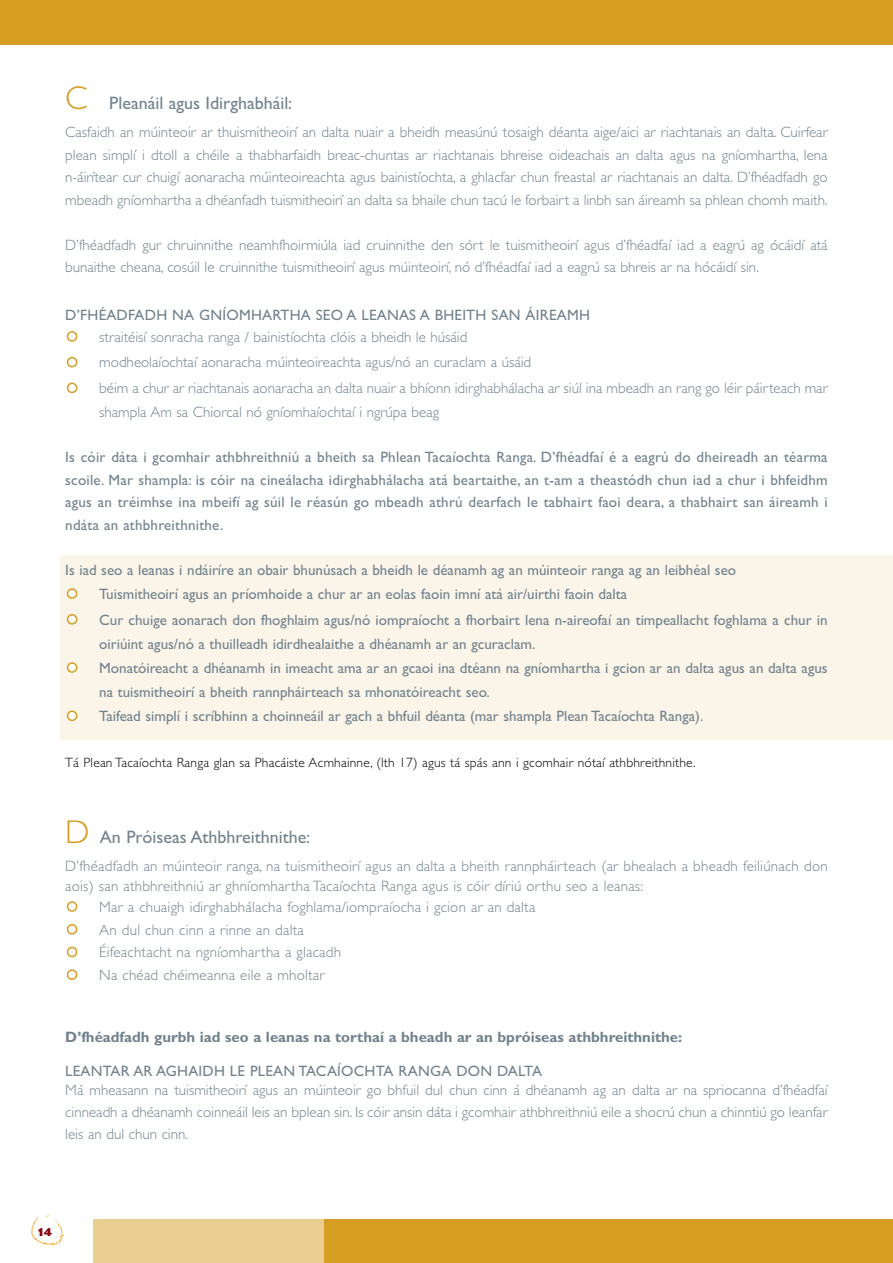
<style>
.page{position:relative;width:893px;height:1263px;background:#fff}
.page>*{position:absolute;margin:0;border:0;box-sizing:border-box;transform-origin:0 0}
.t1{font:18px "Gill Sans TT";color:#71828d}
.t2{font:15px/22.5px "Gill Sans Light TT";color:#71828d}
.t3{font:15px/24.2px "Gill Sans TT";color:#71828d}
.t4{font:700 15px "Gill Sans";color:#71828d}
.t5{font:13.5px "Gill Sans Light TT";letter-spacing:.015em;color:#000}
.t6{font:11.25px "Gill Sans Extra Bold Display";color:#8c0011}
.s1{font-family:"Gill Sans";font-weight:300;font-size:33px;color:#d69d23}
</style>
<div class="page">
<div style="left:60px;top:556px;width:832px;height:184px;background:#fbf5e9"></div>
<div style="left:94px;top:1219px;width:233px;height:44px;background:#eace91"></div>
<div style="left:0;top:0;width:893px;height:44px;background:#d69d23"></div>
<div style="left:324px;top:1219px;width:569px;height:44px;background:#d69d23"></div>
<svg style="left:31px;top:1215px;width:32px;height:30px"></svg>
<svg style="left:67px;top:969px;width:10px;height:11px"></svg>
<svg style="left:67px;top:947px;width:10px;height:10px"></svg>
<svg style="left:67px;top:924px;width:10px;height:10px"></svg>
<svg style="left:67px;top:901px;width:10px;height:11px"></svg>
<svg style="left:67px;top:710px;width:10px;height:11px"></svg>
<svg style="left:67px;top:662px;width:10px;height:11px"></svg>
<svg style="left:67px;top:614px;width:10px;height:11px"></svg>
<svg style="left:67px;top:588px;width:10px;height:11px"></svg>
<svg style="left:67px;top:382px;width:10px;height:11px"></svg>
<svg style="left:67px;top:357px;width:10px;height:10px"></svg>
<svg style="left:67px;top:331px;width:10px;height:11px"></svg>
<p class="t1" style="left:65px;top:93px;width:228px"><span class="s1">C</span> Pleanáil agus Idirghabháil:</p>
<p class="t2" style="left:65px;top:121px;width:764px;text-align:justify">Casfaidh an múinteoir ar thuismitheoirí an dalta nuair a bheidh measúnú tosaigh déanta aige/aici ar riachtanais an dalta. Cuirfear plean simplí i dtoll a chéile a thabharfaidh breac-chuntas ar riachtanais bhreise oideachais an dalta agus na gníomhartha, lena n-áirítear cur chuigí aonaracha múinteoireachta agus bainistíochta, a ghlacfar chun freastal ar riachtanais an dalta. D’fhéadfadh go mbeadh gníomhartha a dhéanfadh tuismitheoirí an dalta sa bhaile chun tacú le forbairt a linbh san áireamh sa phlean chomh maith.</p>
<p class="t2" style="left:65px;top:233px;width:764px">D’fhéadfadh gur chruinnithe neamhfhoirmiúla iad cruinnithe den sórt le tuismitheoirí agus d’fhéadfaí iad a eagrú ag ócáidí atá bunaithe cheana, cosúil le cruinnithe tuismitheoirí agus múinteoirí, nó d’fhéadfaí iad a eagrú sa bhreis ar na hócáidí sin.</p>
<p class="t3" style="left:65px;top:303px;width:526px">D’FHÉADFADH NA GNÍOMHARTHA SEO A LEANAS A BHEITH SAN ÁIREAMH</p>
<p class="t2" style="left:99px;top:324px;width:730px;line-height:25.7px">straitéisí sonracha ranga / bainistíochta clóis a bheidh le húsáid<br>modheolaíochtaí aonaracha múinteoireachta agus/nó an curaclam a úsáid<br>béim a chur ar riachtanais aonaracha an dalta nuair a bhíonn idirghabhálacha ar siúl ina mbeadh an rang go léir páirteach mar</p>
<p class="t2" style="left:99px;top:401px;width:341px">shampla Am sa Chiorcal nó gníomhaíochtaí i ngrúpa beag</p>
<p class="t3" style="left:65px;top:446px;width:764px;line-height:22.5px;text-align:justify">Is cóir dáta i gcomhair athbhreithniú a bheith sa Phlean Tacaíochta Ranga. D’fhéadfaí é a eagrú do dheireadh an téarma scoile. Mar shampla: is cóir na cineálacha idirghabhálacha atá beartaithe, an t-am a theastódh chun iad a chur i bhfeidhm agus an tréimhse ina mbeifí ag súil le réasún go mbeadh athrú dearfach le tabhairt faoi deara, a thabhairt san áireamh i ndáta an athbhreithnithe.</p>
<p class="t3" style="left:99px;top:557px;width:638px;text-indent:-34px">Is iad seo a leanas i ndáiríre an obair bhunúsach a bheidh le déanamh ag an múinteoir ranga ag an leibhéal seo<br>Tuismitheoirí agus an príomhoide a chur ar an eolas faoin imní atá air/uirthi faoin dalta</p>
<p class="t3" style="left:99px;top:607px;width:730px">Cur chuige aonarach don fhoghlaim agus/nó iompraíocht a fhorbairt lena n-aireofaí an timpeallacht foghlama a chur in oiriúint agus/nó a thuilleadh idirdhealaithe a dhéanamh ar an gcuraclam.<br>Monatóireacht a dhéanamh in imeacht ama ar an gcaoi ina dtéann na gníomhartha i gcion ar an dalta agus an dalta agus na tuismitheoirí a bheith rannpháirteach sa mhonatóireacht seo.<br>Taifead simplí i scríbhinn a choinneáil ar gach a bhfuil déanta (mar shampla Plean Tacaíochta Ranga).</p>
<p class="t5" style="left:65px;top:754px;width:632px">Tá Plean Tacaíochta Ranga glan sa Phacáiste Acmhainne, (lth 17) agus tá spás ann i gcomhair nótaí athbhreithnithe.</p>
<p class="t1" style="left:65px;top:826px;width:246px"><span class="s1">D</span> An Próiseas Athbhreithnithe:</p>
<p class="t2" style="left:65px;top:856px;width:764px;line-height:19.5px">D’fhéadfadh an múinteoir ranga, na tuismitheoirí agus an dalta a bheith rannpháirteach (ar bhealach a bheadh feiliúnach don aois) san athbhreithniú ar ghníomhartha Tacaíochta Ranga agus is cóir díriú orthu seo a leanas:</p>
<p class="t2" style="left:99px;top:895px;width:438px">Mar a chuaigh idirghabhálacha foghlama/iompraíocha i gcion ar an dalta An dul chun cinn a rinne an dalta<br>Éifeachtacht na ngníomhartha a glacadh<br>Na chéad chéimeanna eile a mholtar</p>
<p class="t4" style="left:65px;top:1032px;width:618px">D’fhéadfadh gurbh iad seo a leanas na torthaí a bheadh ar an bpróiseas athbhreithnithe:</p>
<p class="t3" style="left:65px;top:1059px;width:478px">LEANTAR AR AGHAIDH LE PLEAN TACAÍOCHTA RANGA DON DALTA</p>
<p class="t2" style="left:65px;top:1079px;width:764px;line-height:22px;text-align:justify">Má mheasann na tuismitheoirí agus an múinteoir go bhfuil dul chun cinn á dhéanamh ag an dalta ar na spriocanna d’fhéadfaí cinneadh a dhéanamh coinneáil leis an bplean sin. Is cóir ansin dáta i gcomhair athbhreithniú eile a shocrú chun a chinntiú go leanfar leis an dul chun cinn.</p>
<p class="t6" style="left:38px;top:1228px;width:15px">14</p>
</div>
